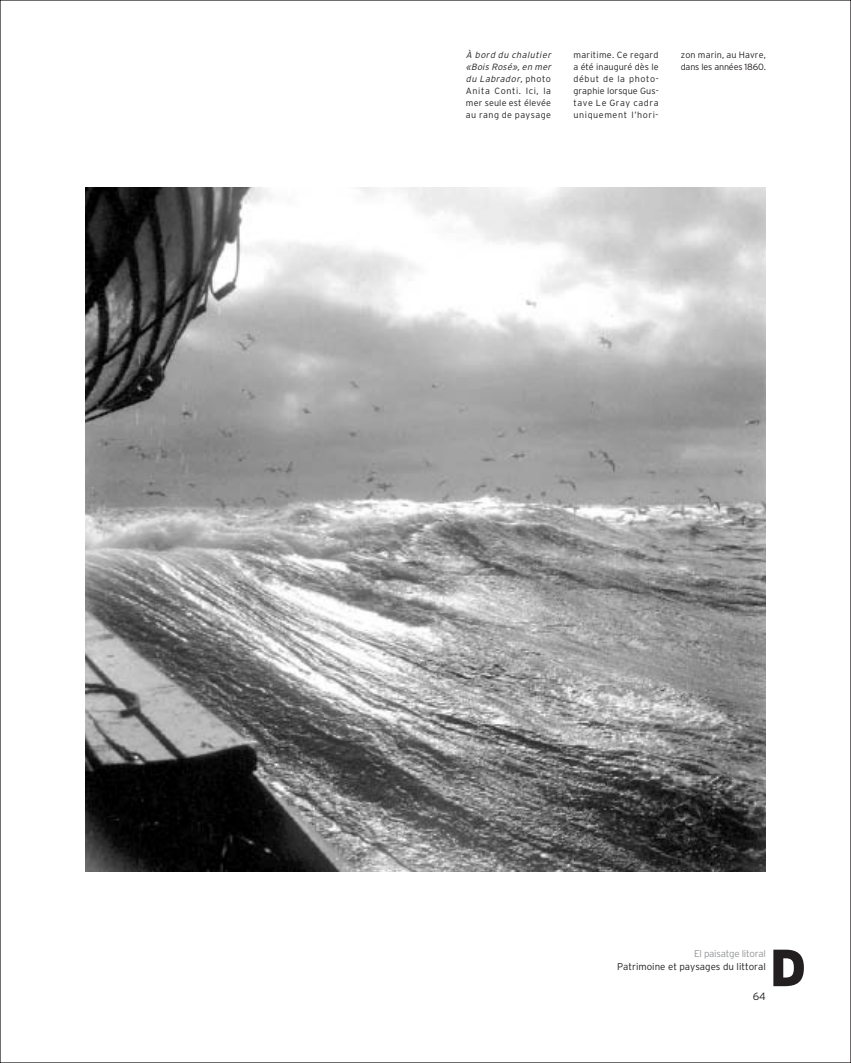
<style>
.page{position:relative;width:851px;height:1063px;background:#fff}
.page>*{position:absolute;margin:0;border:0;box-sizing:border-box;transform-origin:0 0}
.t1{font:900 52.2px "Interstate";color:#231f20}
.t2{font:300 10.5px "Interstate";color:#231f20}
.t3{font:300 9.75px "Interstate";color:#231f20}
.t4{font:300 9.75px "Interstate";letter-spacing:-.025em;color:#939598}
.t5{font:300 9px/12px "Interstate";letter-spacing:.015em;color:#231f20;text-align:justify}
.t6{font:300 9px/12px "Interstate";letter-spacing:.045em;color:#231f20}
.t7{font:300 9px/12px "Interstate";letter-spacing:-.02em;color:#231f20}
.s1{font-style:italic}
</style>
<div class="page">
<img style="left:85px;top:187px;width:680px;height:684px">
<p class="t6" style="left:466px;top:49px;width:88px"><span class="s1">À bord du chalutier «Bois Rosé», en mer du Labrador</span>, p h o t o<br>Anita Conti. Ici, la mer seule est élevée au rang de paysage</p>
<p class="t5" style="left:573px;top:49px;width:87px">maritime. Ce regard a été inauguré dès le début de la photo&shy;graphie lorsque Gus&shy;tave Le Gray cadra uniquement l’hori-</p>
<p class="t7" style="left:680px;top:49px;width:87px">zon marin, au Havre, dans les années 1860.</p>
<p class="t4" style="left:694px;top:948px;width:73px">El paisatge litoral</p>
<p class="t3" style="left:617px;top:961px;width:150px">Patrimoine et paysages du littoral</p>
<p class="t2" style="left:752px;top:990px;width:15px">64</p>
<h1 class="t1" style="left:769px;top:938px;width:38px">D</h1>
</div>
